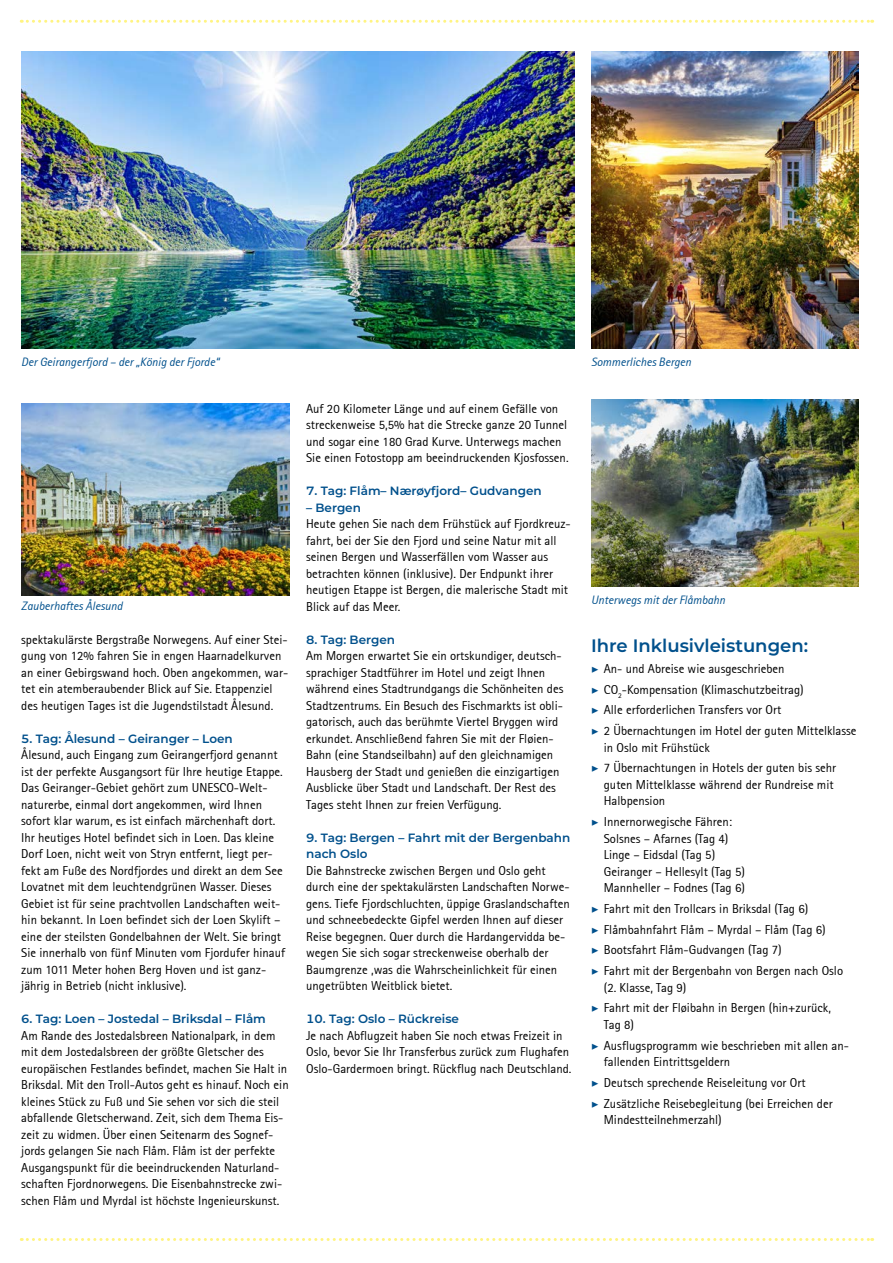
<style>
.page{position:relative;width:893px;height:1263px;background:#fff}
.page>*{position:absolute;margin:0;border:0;box-sizing:border-box;transform-origin:0 0}
.t1{font:600 18px "Montserrat";color:#00508c}
.t2{font:12.75px/16.5px "Rotis Sans Serif";color:#000}
.t3{font:600 12px/16.5px "Montserrat";color:#00508c}
.t4{font:italic 12px "Rotis Sans Serif";color:#00508c}
.s1{font-family:"Minion Pro";font-weight:700;font-style:italic;color:#00508c}
</style>
<div class="page">
<svg style="left:21px;top:20px;width:852px;height:3px"></svg>
<svg style="left:21px;top:1238px;width:852px;height:3px"></svg>
<img style="left:591px;top:51px;width:268px;height:298px">
<img style="left:21px;top:51px;width:553px;height:298px">
<img style="left:21px;top:404px;width:268px;height:191px">
<img style="left:591px;top:400px;width:268px;height:187px">
<p class="t4" style="left:21px;top:354px;width:199px">Der Geirangerfjord – der „König der Fjorde“</p>
<p class="t4" style="left:591px;top:354px;width:102px">Sommerliches Bergen</p>
<p class="t4" style="left:21px;top:599px;width:103px">Zauberhaftes Ålesund</p>
<p class="t2" style="left:21px;top:631px;width:268px">spektakulärste Bergstraße Norwegens. Auf einer Stei&shy;gung von 12% fahren Sie in engen Haarnadelkurven an einer Gebirgswand hoch. Oben angekommen, war&shy;tet ein atemberaubender Blick auf Sie. Etappenziel des heutigen Tages ist die Jugendstilstadt Ålesund.</p>
<p class="t3" style="left:21px;top:729px;width:213px">5. Tag: Ålesund – Geiranger – Loen</p>
<p class="t2" style="left:21px;top:746px;width:265px">Ålesund, auch Eingang zum Geirangerfjord genannt ist der perfekte Ausgangsort für Ihre heutige Etappe.<br>Das Geiranger-Gebiet gehört zum UNESCO-Welt&shy;naturerbe, einmal dort angekommen, wird Ihnen sofort klar warum, es ist einfach märchenhaft dort.<br>Ihr heutiges Hotel befindet sich in Loen. Das kleine Dorf Loen, nicht weit von Stryn entfernt, liegt per&shy;fekt am Fuße des Nordfjordes und direkt an dem See Lovatnet mit dem leuchtendgrünen Wasser. Dieses Gebiet ist für seine prachtvollen Landschaften weit&shy;hin bekannt. In Loen befindet sich der Loen Skylift – eine der steilsten Gondelbahnen der Welt. Sie bringt Sie innerhalb von fünf Minuten vom Fjordufer hinauf zum 1011 Meter hohen Berg Hoven und ist ganz&shy;jährig in Betrieb (nicht inklusive).</p>
<p class="t3" style="left:21px;top:1010px;width:246px">6. Tag: Loen – Jostedal – Briksdal – Flåm</p>
<p class="t2" style="left:21px;top:1027px;width:269px">Am Rande des Jostedalsbreen Nationalpark, in dem mit dem Jostedalsbreen der größte Gletscher des europäischen Festlandes befindet, machen Sie Halt in Briksdal. Mit den Troll-Autos geht es hinauf. Noch ein kleines Stück zu Fuß und Sie sehen vor sich die steil abfallende Gletscherwand. Zeit, sich dem Thema Eis&shy;zeit zu widmen. Über einen Seitenarm des Sognef&shy;jords gelangen Sie nach Flåm. Flåm ist der perfekte Ausgangspunkt für die beeindruckenden Naturland&shy;schaften Fjordnorwegens. Die Eisenbahnstrecke zwi&shy;schen Flåm und Myrdal ist höchste Ingenieurskunst.</p>
<p class="t2" style="left:306px;top:400px;width:264px">Auf 20 Kilometer Länge und auf einem Gefälle von streckenweise 5,5% hat die Strecke ganze 20 Tunnel und sogar eine 180 Grad Kurve. Unterwegs machen Sie einen Fotostopp am beeindruckenden Kjosfossen.</p>
<p class="t3" style="left:306px;top:482px;width:237px">7. Tag: Flåm– Nærøyfjord– Gudvangen</p>
<p class="t3" style="left:306px;top:499px;width:56px">– Bergen</p>
<p class="t2" style="left:306px;top:516px;width:266px">Heute gehen Sie nach dem Frühstück auf Fjordkreuz&shy;fahrt, bei der Sie den Fjord und seine Natur mit all seinen Bergen und Wasserfällen vom Wasser aus betrachten können (inklusive). Der Endpunkt ihrer heutigen Etappe ist Bergen, die malerische Stadt mit Blick auf das Meer.</p>
<p class="t3" style="left:306px;top:631px;width:90px">8. Tag: Bergen</p>
<p class="t2" style="left:306px;top:648px;width:259px">Am Morgen erwartet Sie ein ortskundiger, deutsch&shy;sprachiger Stadtführer im Hotel und zeigt Ihnen während eines Stadtrundgangs die Schönheiten des Stadtzentrums. Ein Besuch des Fischmarkts ist obli&shy;gatorisch, auch das berühmte Viertel Bryggen wird erkundet. Anschließend fahren Sie mit der Fløien-Bahn (eine Standseilbahn) auf den gleichnamigen Hausberg der Stadt und genießen die einzigartigen Ausblicke über Stadt und Landschaft. Der Rest des Tages steht Ihnen zur freien Verfügung.</p>
<p class="t3" style="left:306px;top:829px;width:266px">9. Tag: Bergen – Fahrt mit der Bergenbahn nach Oslo</p>
<p class="t2" style="left:306px;top:862px;width:265px">Die Bahnstrecke zwischen Bergen und Oslo geht durch eine der spektakulärsten Landschaften Norwe&shy;gens. Tiefe Fjordschluchten, üppige Graslandschaften und schneebedeckte Gipfel werden Ihnen auf dieser Reise begegnen. Quer durch die Hardangervidda be&shy;wegen Sie sich sogar streckenweise oberhalb der Baumgrenze ,was die Wahrscheinlichkeit für einen ungetrübten Weitblick bietet.</p>
<p class="t3" style="left:306px;top:1010px;width:154px">10. Tag: Oslo – Rückreise</p>
<p class="t2" style="left:306px;top:1027px;width:267px">Je nach Abflugzeit haben Sie noch etwas Freizeit in<br>Oslo, bevor Sie Ihr Transferbus zurück zum Flughafen<br>Oslo-Gardermoen bringt. Rückflug nach Deutschland.</p>
<p class="t4" style="left:591px;top:593px;width:136px">Unterwegs mit der Flåmbahn</p>
<h1 class="t1" style="left:591px;top:633px;width:219px">Ihre Inklusivleistungen:</h1>
<p class="t2" style="left:591px;top:658px;width:267px;line-height:20.7px"><span class="s1">▶</span> An- und Abreise wie ausgeschrieben<br><span class="s1">▶</span> CO<sub>2</sub>-Kompensation (Klimaschutzbeitrag)<br><span class="s1">▶</span> Alle erforderlichen Transfers vor Ort<br><span class="s1">▶</span> 2 Übernachtungen im Hotel der guten Mittelklasse</p>
<p class="t2" style="left:591px;top:737px;width:247px;line-height:20.7px;text-indent:13px">in Oslo mit Frühstück<br><span class="s1">▶</span> 7 Übernachtungen in Hotels der guten bis sehr</p>
<p class="t2" style="left:604px;top:776px;width:231px">guten Mittelklasse während der Rundreise mit<br>Halbpension</p>
<p class="t2" style="left:604px;top:813px;width:143px;text-indent:-13px"><span class="s1">▶</span> Innernorwegische Fähren:<br>Solsnes – Afarnes (Tag 4)<br>Linge – Eidsdal (Tag 5)<br>Geiranger – Hellesylt (Tag 5)<br>Mannheller – Fodnes (Tag 6)</p>
<p class="t2" style="left:591px;top:898px;width:254px;line-height:20.7px"><span class="s1">▶</span> Fahrt mit den Trollcars in Briksdal (Tag 6)<br><span class="s1">▶</span> Flåmbahnfahrt Flåm – Myrdal – Flåm (Tag 6)<br><span class="s1">▶</span> Bootsfahrt Flåm-Gudvangen (Tag 7)<br><span class="s1">▶</span> Fahrt mit der Bergenbahn von Bergen nach Oslo</p>
<p class="t2" style="left:591px;top:977px;width:241px;line-height:20.7px;text-indent:13px">(2. Klasse, Tag 9)<br><span class="s1">▶</span> Fahrt mit der Fløibahn in Bergen (hin+zurück,</p>
<p class="t2" style="left:591px;top:1014px;width:260px;line-height:20.7px;text-indent:13px">Tag 8)<br><span class="s1">▶</span> Ausflugsprogramm wie beschrieben mit allen an-</p>
<p class="t2" style="left:591px;top:1051px;width:243px;line-height:20.7px;text-indent:13px">fallenden Eintrittsgeldern<br><span class="s1">▶</span> Deutsch sprechende Reiseleitung vor Ort<br><span class="s1">▶</span> Zusätzliche Reisebegleitung (bei Erreichen der</p>
<p class="t2" style="left:604px;top:1111px;width:120px">Mindestteilnehmerzahl)</p>
</div>
